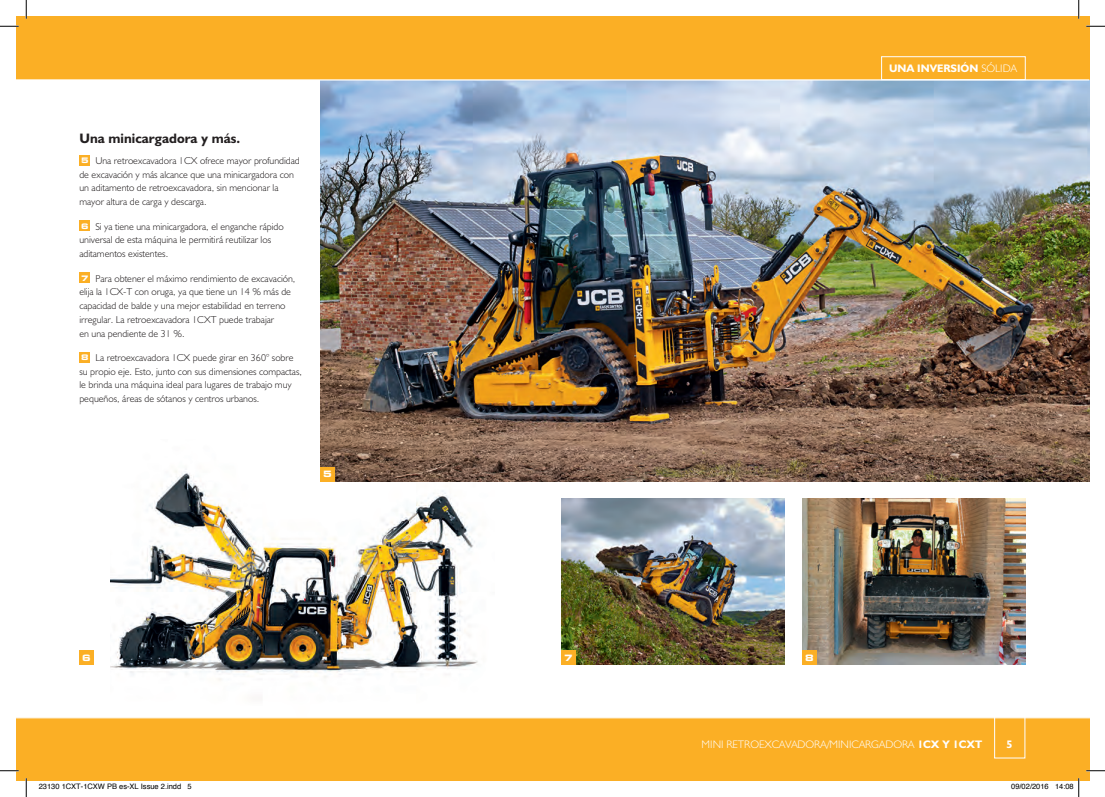
<style>
.page{position:relative;width:1105px;height:797px;background:#fff}
.page>*{position:absolute;margin:0;border:0;box-sizing:border-box;transform-origin:0 0}
.t1{font:13.75px "JCB Bold";color:#231f20}
.t2{font:11px "JCB Light";color:#fff}
.t3{font:11px "JCB Bold";color:#fff}
.t4{font:700 11px "JCB Euro";color:#fff}
.t5{font:10px/13.8px "JCB Light";color:#231f20}
.t6{font:700 expanded 8.75px "Square 721 BT";color:#fff}
.t7{font:7.5px "Helvetica";color:#000}
.s1{font-family:"Square 721 BT";font-weight:700;font-stretch:expanded;font-size:7.62px;color:#fff}
.s2{font-family:"JCB Light"}
.s3{font-family:"JCB Bold"}
</style>
<div class="page">
<img style="left:111px;top:470px;width:384px;height:210px">
<img style="left:320px;top:81px;width:769px;height:400px">
<img style="left:561px;top:499px;width:224px;height:165px">
<img style="left:802px;top:499px;width:223px;height:165px">
<div style="left:16px;top:16px;width:1073px;height:63px;background:#fbaf25"></div>
<div style="left:16px;top:717px;width:1073px;height:64px;background:#fbaf25"></div>
<hr style="left:16px;top:717px;width:1073px;height:1px;background:#fff">
<div style="left:881px;top:56px;width:144px;height:24px;border:1px solid #fff"></div>
<div style="left:994px;top:708px;width:31px;height:50px;border:1px solid #fff"></div>
<div style="left:79px;top:650px;width:15px;height:14px;background:#fbaf25"></div>
<div style="left:561px;top:650px;width:14px;height:14px;background:#fbaf25"></div>
<div style="left:320px;top:467px;width:15px;height:14px;background:#fbaf25"></div>
<div style="left:802px;top:650px;width:14px;height:14px;background:#fbaf25"></div>
<div style="left:79px;top:155px;width:11px;height:10px;background:#fbaf25"></div>
<div style="left:79px;top:220px;width:11px;height:11px;background:#fbaf25"></div>
<div style="left:79px;top:272px;width:11px;height:11px;background:#fbaf25"></div>
<div style="left:79px;top:351px;width:11px;height:11px;background:#fbaf25"></div>
<svg style="left:0;top:25px;width:19px;height:2px"></svg>
<svg style="left:1086px;top:25px;width:19px;height:2px"></svg>
<svg style="left:0;top:770px;width:19px;height:1px"></svg>
<svg style="left:1086px;top:770px;width:19px;height:1px"></svg>
<svg style="left:25px;top:0;width:2px;height:19px"></svg>
<svg style="left:25px;top:778px;width:2px;height:19px"></svg>
<svg style="left:1078px;top:0;width:1px;height:19px"></svg>
<svg style="left:1078px;top:778px;width:1px;height:19px"></svg>
<h1 class="t1" style="left:79px;top:130px;width:162px">Una minicargadora y más.</h1>
<p class="t5" style="left:79px;top:153px;width:222px"><span class="s1">5</span> Una retroexcavadora 1CX ofrece mayor profundidad de excavación y más alcance que una minicargadora con un aditamento de retroexcavadora, sin mencionar la mayor altura de carga y descarga.</p>
<p class="t5" style="left:79px;top:219px;width:206px"><span class="s1">6</span> Si ya tiene una minicargadora, el enganche rápido universal de esta máquina le permitirá reutilizar los aditamentos existentes.</p>
<p class="t5" style="left:79px;top:271px;width:218px"><span class="s1">7</span> Para obtener el máximo rendimiento de excavación, elija la 1CX-T con oruga, ya que tiene un 14 % más de capacidad de balde y una mejor estabilidad en terreno irregular. La retroexcavadora 1CXT puede trabajar<br>en una pendiente de 31 %.</p>
<p class="t5" style="left:79px;top:350px;width:224px"><span class="s1">8</span> La retroexcavadora 1CX puede girar en 360° sobre su propio eje. Esto, junto con sus dimensiones compactas, le brinda una máquina ideal para lugares de trabajo muy pequeños, áreas de sótanos y centros urbanos.</p>
<p class="t6" style="left:323px;top:469px;width:10px">5</p>
<p class="t6" style="left:82px;top:652px;width:10px">6</p>
<p class="t6" style="left:564px;top:652px;width:10px">7</p>
<p class="t3" style="left:889px;top:62px;width:129px">UNA INVERSIÓN <span class="s2">SÓLIDA</span></p>
<p class="t6" style="left:805px;top:652px;width:10px">8</p>
<p class="t2" style="left:702px;top:737px;width:282px">MINI RETROEXCAVADORA/MINICARGADORA <span class="s3">1CX Y 1CXT</span></p>
<p class="t4" style="left:1006px;top:737px;width:7px">5</p>
<p class="t7" style="left:39px;top:781px;width:154px">23130 1CXT-1CXW PB es-XL Issue 2.indd 5</p>
<p class="t7" style="left:1011px;top:781px;width:64px">09/02/2016 14:08</p>
</div>
